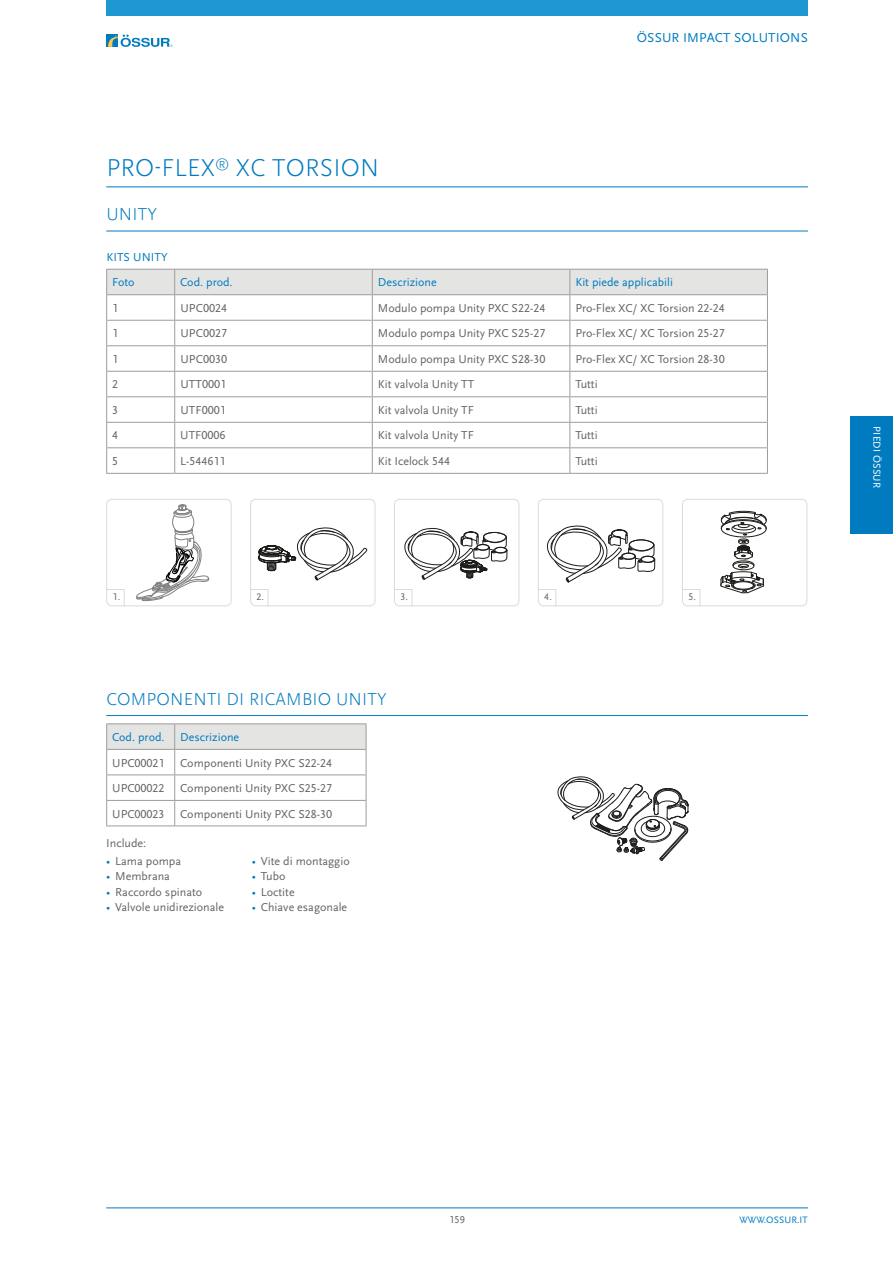
<style>
.page{position:relative;width:893px;height:1263px;background:#fff}
.page>*{position:absolute;margin:0;border:0;box-sizing:border-box;transform-origin:0 0}
.t1{font:300 25.5px "Scala Sans OT";letter-spacing:.01em;color:#007bc0}
.t2{font:300 18px "Scala Sans OT";letter-spacing:.01em;color:#007bc0}
.t3{font:13.5px "Scala Sans OT";letter-spacing:.01em;color:#007bc0}
.t4{font:12px "Scala Sans OT";color:#646463}
.t5{font:12px/25.7px "Scala Sans OT";color:#007bc0}
.t6{font:10.5px "Scala Sans OT";letter-spacing:.01em;color:#fff}
.t7{font:10.5px "Scala Sans OT";color:#646463}
.t8{font:10.05px "Scala Sans OT";color:#646463}
.t9{font:9.75px "Scala Sans OT";letter-spacing:.01em;color:#007bc0}
.s1{color:#007bc0}
</style>
<div class="page">
<hr style="left:106px;top:1207px;width:702px;height:1px;background:#007bc0">
<div style="left:850px;top:417px;width:43px;height:117px;background:#007bc0"></div>
<hr style="left:106px;top:187px;width:702px;height:1px;background:#007bc0">
<hr style="left:106px;top:231px;width:702px;height:1px;background:#007bc0">
<hr style="left:106px;top:715px;width:702px;height:1px;background:#007bc0">
<svg style="left:106px;top:269px;width:662px;height:204px"></svg>
<hr style="left:106px;top:473px;width:69px;height:1px;background:#9d9d9d">
<hr style="left:175px;top:473px;width:197px;height:1px;background:#9d9d9d">
<hr style="left:372px;top:473px;width:198px;height:1px;background:#9d9d9d">
<hr style="left:570px;top:473px;width:198px;height:1px;background:#9d9d9d">
<hr style="left:106px;top:825px;width:69px;height:1px;background:#9d9d9d">
<hr style="left:175px;top:825px;width:191px;height:1px;background:#9d9d9d">
<hr style="left:106px;top:723px;width:69px;height:1px;background:#9d9d9d">
<hr style="left:175px;top:723px;width:191px;height:1px;background:#9d9d9d">
<svg style="left:106px;top:724px;width:261px;height:101px"></svg>
<hr style="left:175px;top:749px;width:191px;height:1px;background:#9d9d9d">
<svg style="left:557px;top:776px;width:132px;height:85px"></svg>
<svg style="left:136px;top:505px;width:73px;height:96px"></svg>
<div style="left:107px;top:499px;width:124px;height:107px;border:1px solid #dadada;border-radius:5px"></div>
<svg style="left:106px;top:589px;width:19px;height:17px"></svg>
<svg style="left:404px;top:527px;width:103px;height:53px"></svg>
<div style="left:394px;top:499px;width:125px;height:107px;border:1px solid #dadada;border-radius:5px"></div>
<svg style="left:394px;top:589px;width:18px;height:18px"></svg>
<svg style="left:259px;top:527px;width:108px;height:53px"></svg>
<div style="left:250px;top:499px;width:125px;height:107px;border:1px solid #dadada;border-radius:5px"></div>
<svg style="left:250px;top:589px;width:18px;height:18px"></svg>
<svg style="left:547px;top:525px;width:108px;height:57px"></svg>
<div style="left:538px;top:499px;width:125px;height:107px;border:1px solid #dadada;border-radius:5px"></div>
<svg style="left:538px;top:589px;width:18px;height:18px"></svg>
<div style="left:682px;top:499px;width:125px;height:107px;border:1px solid #dadada;border-radius:5px"></div>
<svg style="left:682px;top:589px;width:18px;height:18px"></svg>
<svg style="left:721px;top:511px;width:46px;height:82px"></svg>
<div style="left:106px;top:0;width:702px;height:16px;background:#1f98d2"></div>
<div style="left:106px;top:34px;width:13px;height:13px;background:#007bc0"></div>
<svg style="left:108px;top:35px;width:65px;height:12px"></svg>
<p class="t3" style="left:637px;top:31px;width:172px">ÖSSUR IMPACT SOLUTIONS</p>
<h1 class="t1" style="left:106px;top:154px;width:274px">PRO-FLEX<sup>®</sup> XC TORSION</h1>
<h2 class="t2" style="left:106px;top:205px;width:52px">UNITY</h2>
<p class="t5" style="left:112px;top:244px;width:57px;text-indent:-6px">KITS UNITY<br>Foto</p>
<p class="t5" style="left:180px;top:270px;width:54px">Cod. prod.</p>
<p class="t5" style="left:378px;top:270px;width:60px">Descrizione</p>
<p class="t5" style="left:575px;top:270px;width:99px">Kit piede applicabili</p>
<p class="t4" style="left:112px;top:301px;width:7px">1</p>
<p class="t4" style="left:180px;top:301px;width:48px">UPC0024</p>
<p class="t4" style="left:378px;top:301px;width:169px">Modulo pompa Unity PXC S22-24</p>
<p class="t4" style="left:575px;top:301px;width:151px">Pro-Flex XC/ XC Torsion 22-24</p>
<p class="t4" style="left:112px;top:327px;width:7px">1</p>
<p class="t4" style="left:180px;top:327px;width:48px">UPC0027</p>
<p class="t4" style="left:378px;top:327px;width:169px">Modulo pompa Unity PXC S25-27</p>
<p class="t4" style="left:575px;top:327px;width:151px">Pro-Flex XC/ XC Torsion 25-27</p>
<p class="t4" style="left:112px;top:352px;width:7px">1</p>
<p class="t4" style="left:180px;top:352px;width:48px">UPC0030</p>
<p class="t4" style="left:378px;top:352px;width:169px">Modulo pompa Unity PXC S28-30</p>
<p class="t4" style="left:575px;top:352px;width:151px">Pro-Flex XC/ XC Torsion 28-30</p>
<p class="t4" style="left:112px;top:378px;width:7px">2</p>
<p class="t4" style="left:180px;top:378px;width:47px">UTT0001</p>
<p class="t4" style="left:378px;top:378px;width:98px">Kit valvola Unity TT</p>
<p class="t4" style="left:575px;top:378px;width:24px">Tutti</p>
<p class="t4" style="left:112px;top:403px;width:7px">3</p>
<p class="t4" style="left:180px;top:403px;width:47px">UTF0001</p>
<p class="t4" style="left:378px;top:403px;width:98px">Kit valvola Unity TF</p>
<p class="t4" style="left:575px;top:403px;width:24px">Tutti</p>
<p class="t4" style="left:112px;top:429px;width:7px">4</p>
<p class="t4" style="left:180px;top:429px;width:47px">UTF0006</p>
<p class="t4" style="left:378px;top:429px;width:98px">Kit valvola Unity TF</p>
<p class="t4" style="left:575px;top:429px;width:24px">Tutti</p>
<p class="t4" style="left:112px;top:455px;width:7px">5</p>
<p class="t4" style="left:180px;top:455px;width:47px">L-544611</p>
<p class="t4" style="left:378px;top:455px;width:74px">Kit Icelock 544</p>
<p class="t4" style="left:575px;top:455px;width:24px">Tutti</p>
<p class="t8" style="left:113px;top:592px;width:9px">1.</p>
<p class="t8" style="left:257px;top:592px;width:9px">2.</p>
<p class="t8" style="left:400px;top:592px;width:9px">3.</p>
<p class="t8" style="left:544px;top:592px;width:9px">4.</p>
<p class="t8" style="left:688px;top:592px;width:9px">5.</p>
<h2 class="t2" style="left:106px;top:689px;width:282px">COMPONENTI DI RICAMBIO UNITY</h2>
<p class="t5" style="left:112px;top:724px;width:54px">Cod. prod.</p>
<p class="t5" style="left:180px;top:724px;width:60px">Descrizione</p>
<p class="t4" style="left:112px;top:756px;width:54px">UPC00021</p>
<p class="t4" style="left:180px;top:756px;width:153px">Componenti Unity PXC S22-24</p>
<p class="t4" style="left:112px;top:782px;width:54px">UPC00022</p>
<p class="t4" style="left:180px;top:782px;width:153px">Componenti Unity PXC S25-27</p>
<p class="t4" style="left:112px;top:807px;width:54px">UPC00023</p>
<p class="t4" style="left:180px;top:807px;width:153px">Componenti Unity PXC S28-30</p>
<p class="t4" style="left:106px;top:836px;width:41px">Include:</p>
<p class="t4" style="left:106px;top:854px;width:76px"><span class="s1">•</span> Lama pompa</p>
<p class="t4" style="left:252px;top:854px;width:99px"><span class="s1">•</span> Vite di montaggio</p>
<p class="t4" style="left:106px;top:870px;width:65px"><span class="s1">•</span> Membrana</p>
<p class="t4" style="left:252px;top:870px;width:35px"><span class="s1">•</span> Tubo</p>
<p class="t4" style="left:106px;top:885px;width:97px"><span class="s1">•</span> Raccordo spinato</p>
<p class="t4" style="left:252px;top:885px;width:44px"><span class="s1">•</span> Loctite</p>
<p class="t4" style="left:106px;top:901px;width:119px"><span class="s1">•</span> Valvole unidirezionale</p>
<p class="t4" style="left:252px;top:901px;width:97px"><span class="s1">•</span> Chiave esagonale</p>
<p class="t6" style="left:882px;top:426px;width:63px;rotate:90deg">PIEDI ÖSSUR</p>
<p class="t7" style="left:449px;top:1214px;width:17px">159</p>
<p class="t9" style="left:739px;top:1214px;width:70px">WWW.OSSUR.IT</p>
</div>
